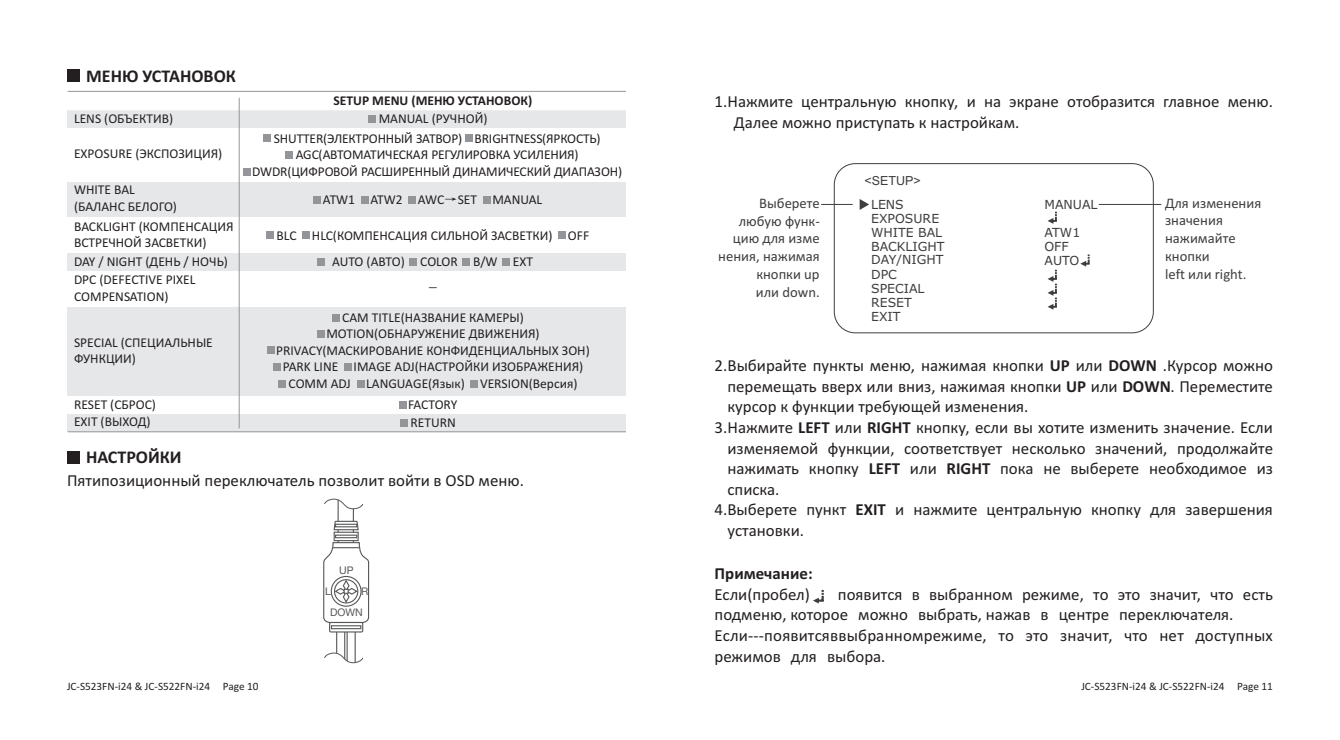
<style>
.page{position:relative;width:1340px;height:740px;background:#fff}
.page>*{position:absolute;margin:0;border:0;box-sizing:border-box;transform-origin:0 0}
.t1{font:700 18px "Calibri";color:#231f20}
.t2{font:16.88px/20.7px "Calibri";color:#231f20}
.t3{font:700 16.88px "Calibri";color:#231f20}
.t4{font:14.62px/17.8px "Calibri";color:#3e3e3f;text-align:right}
.t5{font:13.5px/16.4px "Calibri";color:#231f20}
.t6{font:13.5px/16.4px "Calibri";letter-spacing:-.02em;color:#231f20;text-align:center}
.t7{font:700 13.5px "Calibri";color:#231f20}
.t8{font:13.5px "Calibri";color:#3e3e3f;scale:2.49 1}
.t9{font:12.6px/14px "Verdana";color:#3e3e3f}
.t10{font:12.6px "Arial";color:#3e3e3f}
.t11{font:11.25px "Calibri";color:#231f20}
.t12{font:10.58px/21.2px "Helvetica Neue LT Pro";color:#57585a}
.s1{font-family:"Sim Sun"}
.s2{font-weight:700}
</style>
<div class="page">
<svg style="left:813px;top:590px;width:10px;height:13px"></svg>
<div style="left:834px;top:163px;width:319px;height:170px;border:1px solid #3e3e3f;border-radius:21px"></div>
<svg style="left:1047px;top:270px;width:9px;height:40px"></svg>
<svg style="left:1047px;top:212px;width:9px;height:12px"></svg>
<svg style="left:859px;top:199px;width:10px;height:11px"></svg>
<hr style="left:821px;top:204px;width:31px;height:1px;background:#3e3e3f">
<hr style="left:1098px;top:204px;width:63px;height:1px;background:#3e3e3f">
<svg style="left:1080px;top:254px;width:9px;height:13px"></svg>
<div style="left:67px;top:70px;width:13px;height:12px;background:#231f20"></div>
<div style="left:239px;top:110px;width:387px;height:18px;background:#e6e7e9"></div>
<div style="left:68px;top:110px;width:171px;height:18px;background:#e6e7e9"></div>
<div style="left:239px;top:307px;width:387px;height:89px;background:#e6e7e9"></div>
<div style="left:68px;top:307px;width:171px;height:89px;background:#e6e7e9"></div>
<div style="left:239px;top:253px;width:387px;height:18px;background:#e6e7e9"></div>
<div style="left:68px;top:253px;width:171px;height:18px;background:#e6e7e9"></div>
<div style="left:239px;top:182px;width:387px;height:35px;background:#e6e7e9"></div>
<div style="left:68px;top:182px;width:171px;height:35px;background:#e6e7e9"></div>
<div style="left:368px;top:115px;width:8px;height:8px;background:#939598"></div>
<hr style="left:68px;top:91px;width:558px;height:1px;background:#939598">
<div style="left:263px;top:134px;width:8px;height:8px;background:#939598"></div>
<div style="left:465px;top:134px;width:7px;height:8px;background:#939598"></div>
<div style="left:285px;top:151px;width:8px;height:8px;background:#939598"></div>
<div style="left:243px;top:168px;width:8px;height:7px;background:#939598"></div>
<div style="left:239px;top:414px;width:387px;height:18px;background:#e6e7e9"></div>
<div style="left:68px;top:414px;width:171px;height:18px;background:#e6e7e9"></div>
<hr style="left:68px;top:431px;width:558px;height:1px;background:#939598">
<hr style="left:239px;top:98px;width:1px;height:330px;background:#939598">
<div style="left:266px;top:231px;width:8px;height:8px;background:#939598"></div>
<div style="left:302px;top:231px;width:8px;height:8px;background:#939598"></div>
<div style="left:558px;top:231px;width:7px;height:8px;background:#939598"></div>
<div style="left:317px;top:258px;width:7px;height:8px;background:#939598"></div>
<div style="left:409px;top:258px;width:7px;height:8px;background:#939598"></div>
<div style="left:462px;top:258px;width:8px;height:8px;background:#939598"></div>
<div style="left:502px;top:258px;width:8px;height:8px;background:#939598"></div>
<div style="left:313px;top:196px;width:8px;height:7px;background:#939598"></div>
<div style="left:361px;top:196px;width:7px;height:7px;background:#939598"></div>
<div style="left:408px;top:196px;width:7px;height:7px;background:#939598"></div>
<div style="left:483px;top:196px;width:7px;height:7px;background:#939598"></div>
<div style="left:332px;top:314px;width:7px;height:7px;background:#939598"></div>
<div style="left:317px;top:330px;width:7px;height:8px;background:#939598"></div>
<div style="left:267px;top:346px;width:7px;height:8px;background:#939598"></div>
<div style="left:273px;top:363px;width:8px;height:8px;background:#939598"></div>
<div style="left:278px;top:380px;width:8px;height:8px;background:#939598"></div>
<div style="left:344px;top:363px;width:8px;height:8px;background:#939598"></div>
<div style="left:357px;top:380px;width:7px;height:8px;background:#939598"></div>
<div style="left:470px;top:380px;width:7px;height:8px;background:#939598"></div>
<div style="left:399px;top:401px;width:7px;height:8px;background:#939598"></div>
<div style="left:400px;top:419px;width:8px;height:8px;background:#939598"></div>
<div style="left:67px;top:451px;width:13px;height:13px;background:#231f20"></div>
<svg style="left:324px;top:498px;width:40px;height:12px"></svg>
<hr style="left:337px;top:500px;width:2px;height:43px;background:#57585a">
<hr style="left:353px;top:509px;width:1px;height:34px;background:#57585a">
<hr style="left:344px;top:622px;width:1px;height:37px;background:#57585a">
<hr style="left:336px;top:622px;width:1px;height:31px;background:#57585a">
<hr style="left:354px;top:622px;width:2px;height:40px;background:#57585a">
<hr style="left:346px;top:622px;width:2px;height:39px;background:#57585a">
<svg style="left:324px;top:652px;width:40px;height:11px"></svg>
<svg style="left:329px;top:622px;width:34px;height:10px"></svg>
<svg style="left:323px;top:520px;width:47px;height:110px"></svg>
<p class="t1" style="left:86px;top:68px;width:151px">МЕНЮ УСТАНОВОК</p>
<p class="t5" style="left:74px;top:111px;width:101px">LENS (ОБЪЕКТИВ)</p>
<p class="t5" style="left:74px;top:147px;width:150px">EXPOSURE (ЭКСПОЗИЦИЯ)</p>
<p class="t5" style="left:74px;top:183px;width:105px">WHITE BAL (БАЛАНС БЕЛОГО)</p>
<p class="t5" style="left:74px;top:219px;width:161px">BACKLIGHT (КОМПЕНСАЦИЯ<br>ВСТРЕЧНОЙ ЗАСВЕТКИ)</p>
<p class="t5" style="left:74px;top:254px;width:155px">DAY / NIGHT (ДЕНЬ / НОЧЬ)</p>
<p class="t5" style="left:74px;top:273px;width:123px">DPC (DEFECTIVE PIXEL<br>COMPENSATION)</p>
<p class="t5" style="left:74px;top:335px;width:140px">SPECIAL (СПЕЦИАЛЬНЫЕ<br>ФУНКЦИИ)</p>
<p class="t5" style="left:74px;top:397px;width:83px">RESET (СБРОС)</p>
<p class="t5" style="left:74px;top:415px;width:78px">EXIT (ВЫХОД)</p>
<p class="t1" style="left:86px;top:450px;width:97px">НАСТРОЙКИ</p>
<p class="t7" style="left:333px;top:95px;width:200px">SETUP MENU (МЕНЮ УСТАНОВОК)</p>
<p class="t5" style="left:274px;top:110px;width:328px;line-height:19.3px;text-align:center">MANUAL (РУЧНОЙ)<br>SHUTTER(ЭЛЕКТРОННЫЙ ЗАТВОР) BRIGHTNESS(ЯРКОСТЬ)</p>
<p class="t6" style="left:252px;top:148px;width:371px">AGC(АВТОМАТИЧЕСКАЯ РЕГУЛИРОВКА УСИЛЕНИЯ)<br>DWDR(ЦИФРОВОЙ РАСШИРЕННЫЙ ДИНАМИЧЕСКИЙ ДИАПАЗОН)</p>
<p class="t5" style="left:323px;top:192px;width:221px">ATW1 ATW2 AWC<span class="s1">→</span>SET MANUAL</p>
<p class="t5" style="left:276px;top:223px;width:314px;line-height:26.3px;text-align:center">BLC HLC(КОМПЕНСАЦИЯ СИЛЬНОЙ ЗАСВЕТКИ) OFF<br>AUTO (АВТО) COLOR B/W EXT</p>
<p class="t8" style="left:428px;top:281px;width:6px">-</p>
<p class="t5" style="left:276px;top:310px;width:315px;text-align:center">CAM TITLE(НАЗВАНИЕ КАМЕРЫ)<br>MOTION(ОБНАРУЖЕНИЕ ДВИЖЕНИЯ)<br>PRIVACY(МАСКИРОВАНИЕ КОНФИДЕНЦИАЛЬНЫХ ЗОН)<br>PARK LINE IMAGE ADJ(НАСТРОЙКИ ИЗОБРАЖЕНИЯ)<br>COMM ADJ LANGUAGE(Язык) VERSION(Версия)</p>
<p class="t5" style="left:410px;top:415px;width:47px">RETURN</p>
<p class="t5" style="left:408px;top:398px;width:51px">FACTORY</p>
<p class="t2" style="left:67px;top:471px;width:458px">Пятипозиционный переключатель позволит войти в OSD меню.</p>
<p class="t12" style="left:339px;top:561px;width:16px">UP</p>
<p class="t12" style="left:325px;top:582px;width:7px">L</p>
<p class="t12" style="left:330px;top:582px;width:40px;text-indent:31px">R<br>DOWN</p>
<p class="t2" style="left:733px;top:93px;width:540px;text-indent:-19px">1.Нажмите центральную кнопку, и на экране отобразится главное меню.<br>Далее можно приступать к настройкам.</p>
<p class="t10" style="left:864px;top:175px;width:58px">&lt;SETUP&gt;</p>
<p class="t9" style="left:871px;top:198px;width:34px">LENS</p>
<p class="t9" style="left:1044px;top:198px;width:55px">MANUAL</p>
<p class="t9" style="left:871px;top:212px;width:73px">EXPOSURE<br>WHITE BAL</p>
<p class="t4" style="left:718px;top:195px;width:103px">Выберете любую функ&shy;цию для изме нения, нажимая кнопки up<br>или down.</p>
<p class="t4" style="left:1165px;top:195px;width:98px;text-align:left">Для изменения значения нажимайте кнопки<br>left или right.</p>
<p class="t9" style="left:1044px;top:226px;width:37px">ATW1</p>
<p class="t9" style="left:871px;top:240px;width:75px">BACKLIGHT</p>
<p class="t9" style="left:1044px;top:240px;width:26px">OFF</p>
<p class="t9" style="left:871px;top:254px;width:74px">DAY/NIGHT</p>
<p class="t9" style="left:1044px;top:254px;width:36px">AUTO</p>
<p class="t9" style="left:871px;top:268px;width:55px">DPC<br>SPECIAL<br>RESET<br>EXIT</p>
<p class="t2" style="left:714px;top:357px;width:560px">2.Выбирайте пункты меню, нажимая кнопки <span class="s2">UP</span> или <span class="s2">DOWN</span> .Курсор можно</p>
<p class="t2" style="left:727px;top:377px;width:547px">перемещать вверх или вниз, нажимая кнопки <span class="s2">UP</span> или <span class="s2">DOWN</span>. Переместите</p>
<p class="t2" style="left:727px;top:398px;width:302px">курсор к функции требующей изменения.</p>
<p class="t2" style="left:714px;top:418px;width:560px">3.Нажмите <span class="s2">LEFT</span> или <span class="s2">RIGHT</span> кнопку, если вы хотите изменить значение. Если</p>
<p class="t2" style="left:727px;top:439px;width:547px">изменяемой функции, соответствует несколько значений, продолжайте</p>
<p class="t2" style="left:727px;top:460px;width:547px">нажимать кнопку <span class="s2">LEFT</span> или <span class="s2">RIGHT</span> пока не выберете необходимое из</p>
<p class="t2" style="left:727px;top:480px;width:54px">списка.</p>
<p class="t2" style="left:714px;top:501px;width:560px">4.Выберете пункт <span class="s2">EXIT</span> и нажмите центральную кнопку для завершения</p>
<p class="t2" style="left:727px;top:521px;width:78px">установки.</p>
<p class="t3" style="left:714px;top:567px;width:99px">Примечание:</p>
<p class="t2" style="left:714px;top:585px;width:97px">Если(пробел)</p>
<p class="t2" style="left:714px;top:585px;width:560px;text-indent:123px">появится в выбранном режиме, то это значит, что есть подменю, которое можно выбрать, нажав в центре переключателя.<br>Если---появитсяввыбранномрежиме, то это значит, что нет доступных режимов для выбора.</p>
<p class="t11" style="left:67px;top:681px;width:193px">JC-S523FN-i24 &amp; JC-S522FN-i24 Page 10</p>
<p class="t11" style="left:1081px;top:681px;width:193px">JC-S523FN-i24 &amp; JC-S522FN-i24 Page 11</p>
</div>
